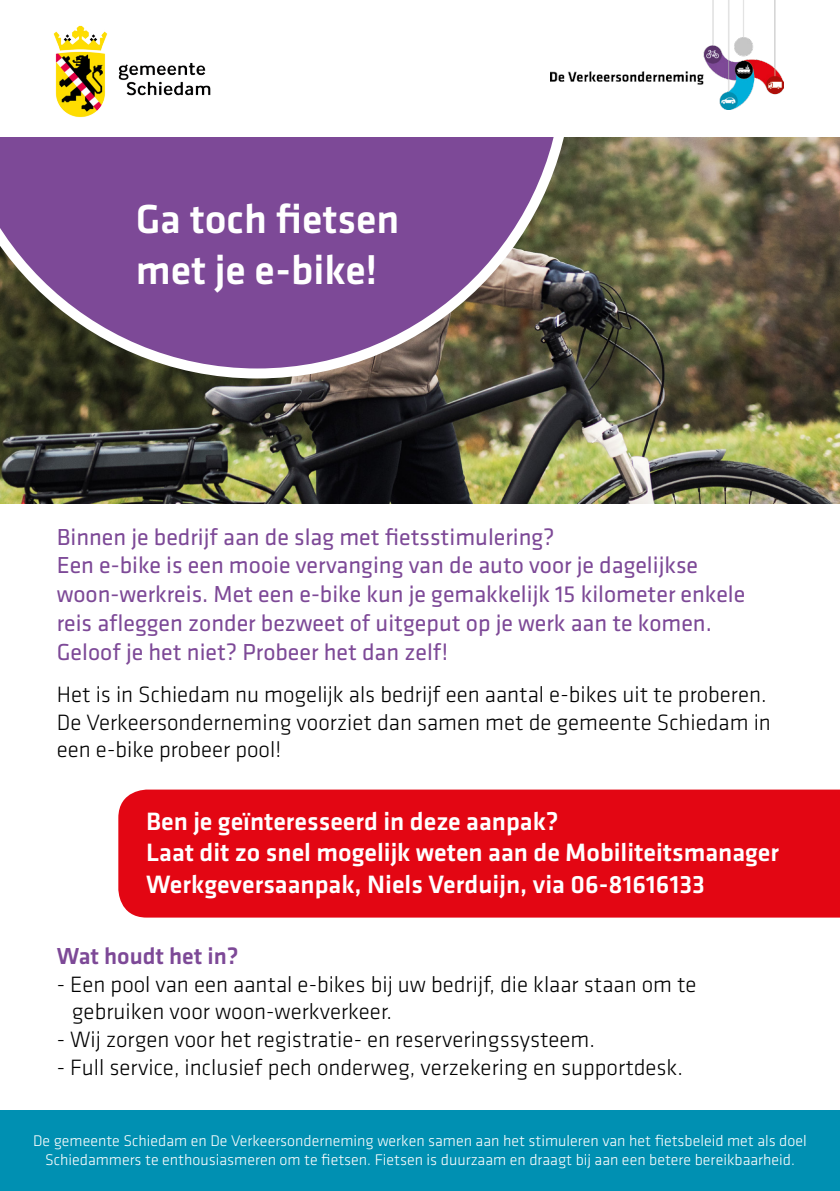
<style>
.page{position:relative;width:840px;height:1191px;background:#fff}
.page>*{position:absolute;margin:0;border:0;box-sizing:border-box;transform-origin:0 0}
.t1{font:500 42px/50.4px "Klavika";color:#fff}
.t2{font:500 26px/31.2px "Klavika";color:#fff}
.t3{font:24px/28.8px "Klavika";color:#7d4997}
.t4{font:500 24px "Klavika";color:#7d4997}
.t5{font:300 23px/27.6px "Klavika";color:#000}
.t6{font:300 16px/19.2px "Klavika";color:#fff;text-align:center}
</style>
<div class="page">
<div style="left:0;top:1110px;width:839px;height:81px;background:#0090b2"></div>
<img style="left:0;top:137px;width:839px;height:366px">
<svg style="left:0;top:137px;width:572px;height:241px;background:#7a5487"></svg>
<img style="left:4px;top:25px;width:253px;height:124px">
<img style="left:550px;top:0;width:232px;height:109px">
<div style="left:118px;top:789px;width:721px;height:128px;background:#e30613"></div>
<p class="t1" style="left:136px;top:195px;width:265px">Ga toch fetsen met je e-bike!</p>
<p class="t3" style="left:57px;top:522px;width:689px">Binnen je bedrijf aan de slag met fetsstimulering?<br>Een e-bike is een mooie vervanging van de auto voor je dagelijkse woon-werkreis. Met een e-bike kun je gemakkelijk 15 kilometer enkele reis afeggen zonder bezweet of uitgeput op je werk aan te komen.<br>Geloof je het niet? Probeer het dan zelf!</p>
<p class="t5" style="left:57px;top:681px;width:715px">Het is in Schiedam nu mogelijk als bedrijf een aantal e-bikes uit te proberen.<br>De Verkeersonderneming voorziet dan samen met de gemeente Schiedam in een e-bike probeer pool!</p>
<p class="t2" style="left:146px;top:806px;width:634px">Ben je geïnteresseerd in deze aanpak?<br>Laat dit zo snel mogelijk weten aan de Mobiliteitsmanager<br>Werkgeversaanpak, Niels Verduijn, via 06-81616133</p>
<p class="t4" style="left:57px;top:943px;width:183px">Wat houdt het in?</p>
<p class="t5" style="left:72px;top:970px;width:626px;text-indent:-15px">- Een pool van een aantal e-bikes bij uw bedrijf, die klaar staan om te gebruiken voor woon-werkverkeer.</p>
<p class="t5" style="left:57px;top:1026px;width:539px">- Wij zorgen voor het registratie- en reserveringssysteem.</p>
<p class="t5" style="left:57px;top:1053px;width:627px">- Full service, inclusief pech onderweg, verzekering en supportdesk.</p>
<p class="t6" style="left:33px;top:1131px;width:774px">De gemeente Schiedam en De Verkeersonderneming werken samen aan het stimuleren van het fetsbeleid met als doel<br>Schiedammers te enthousiasmeren om te fetsen. Fietsen is duurzaam en draagt bij aan een betere bereikbaarheid.</p>
</div>
